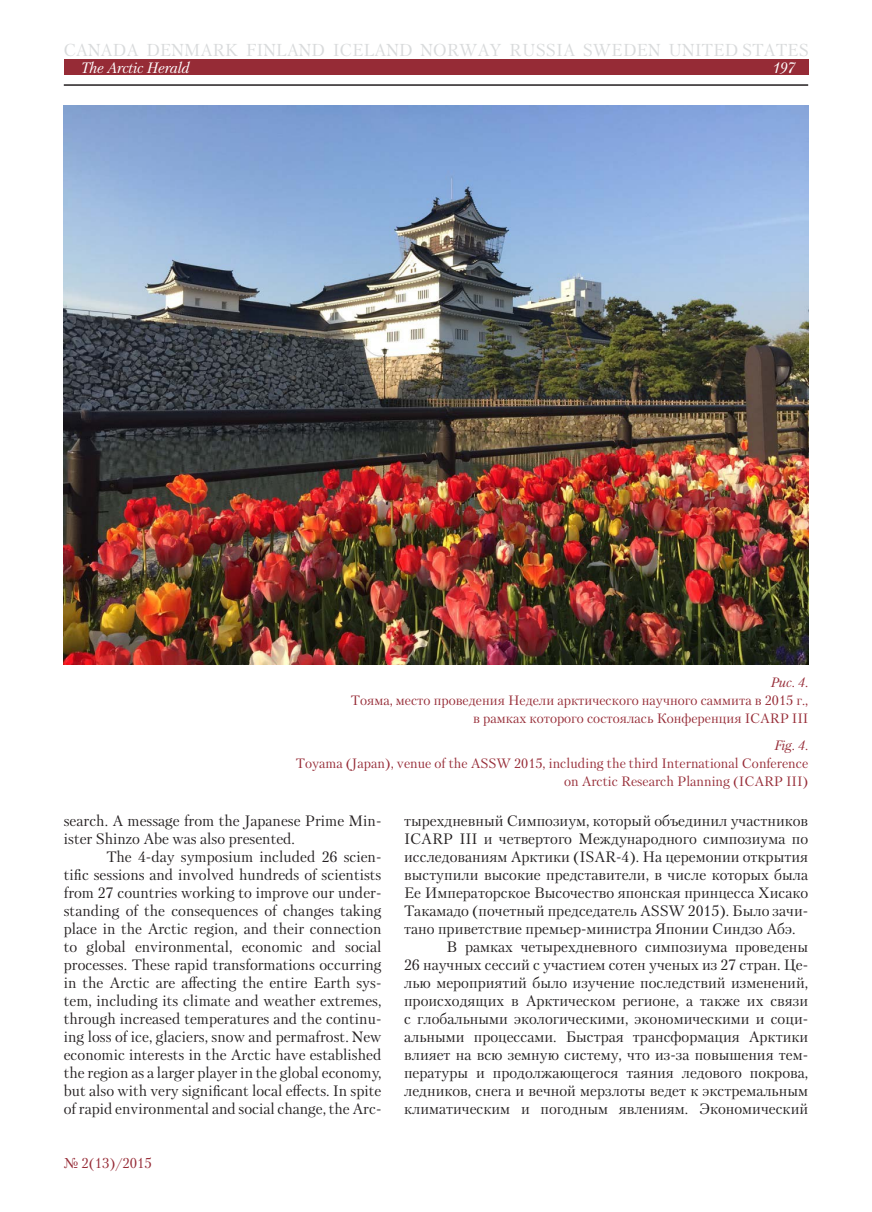
<style>
.page{position:relative;width:872px;height:1212px;background:#fff}
.page>*{position:absolute;margin:0;border:0;box-sizing:border-box;transform-origin:0 0}
.t1{font:17.25px "Petersburg";color:#d9dbdc}
.t2{font:15px/18px "Petersburg";color:#231f20}
.t3{font:italic 15px "Petersburg";letter-spacing:-.01em;color:#fff}
.t4{font:14.25px "Petersburg";color:#962b36}
.t5{font:13.5px/18px "Petersburg";color:#962b36;text-align:right}
.t6{font:italic 13.5px "Petersburg";color:#962b36}
</style>
<div class="page">
<hr style="left:64px;top:84px;width:744px;height:2px;background:#231f20">
<div style="left:64px;top:60px;width:744px;height:15px;background:#962b36"></div>
<img style="left:64px;top:106px;width:744px;height:558px">
<p class="t1" style="left:63px;top:44px;width:747px">CANADA DENMARK FINLAND ICELAND NORWAY RUSSIA SWEDEN UNITED STATES</p>
<p class="t3" style="left:81px;top:62px;width:110px">The Arctic Herald</p>
<p class="t3" style="left:772px;top:62px;width:25px">197</p>
<p class="t6" style="left:770px;top:678px;width:39px">Рис. 4.</p>
<p class="t5" style="left:351px;top:693px;width:459px">Тояма, место проведения Недели арктического научного саммита в 2015 г., в рамках которого состоялась Конференция ICARP III</p>
<p class="t6" style="left:774px;top:740px;width:35px">Fig. 4.</p>
<p class="t5" style="left:296px;top:756px;width:514px">Toyama (Japan), venue of the ASSW 2015, including the third International Conference on Arctic Research Planning (ICARP III)</p>
<p class="t2" style="left:64px;top:814px;width:319px">search. A message from the Japanese Prime Min&shy;ister Shinzo Abe was also presented.</p>
<p class="t2" style="left:64px;top:850px;width:319px;text-align:justify;text-indent:43px">The 4-day symposium included 26 scien&shy;tific sessions and involved hundreds of scientists from 27 countries working to improve our under&shy;standing of the consequences of changes taking place in the Arctic region, and their connection to global environmental, economic and social processes. These rapid transformations occurring in the Arctic are affecting the entire Earth sys&shy;tem, including its climate and weather extremes, through increased temperatures and the continu&shy;ing loss of ice, glaciers, snow and permafrost. New economic interests in the Arctic have established the region as a larger player in the global economy, but also with very significant local effects. In spite of rapid environmental and social change, the Arc-</p>
<p class="t4" style="left:64px;top:1158px;width:90px">№ 2(13)/2015</p>
<p class="t2" style="left:404px;top:814px;width:405px">тырехдневный Симпозиум, который объединил участников</p>
<p class="t2" style="left:404px;top:832px;width:405px">ICARP III и четвертого Международного симпозиума по</p>
<p class="t2" style="left:404px;top:850px;width:405px">исследованиям Арктики (ISAR-4). На церемонии открытия</p>
<p class="t2" style="left:404px;top:868px;width:405px">выступили высокие представители, в числе которых была</p>
<p class="t2" style="left:404px;top:886px;width:405px">Ее Императорское Высочество японская принцесса Хисако</p>
<p class="t2" style="left:404px;top:904px;width:405px">Такамадо (почетный председатель ASSW 2015). Было зачи-</p>
<p class="t2" style="left:404px;top:922px;width:393px">тано приветствие премьер-министра Японии Синдзо Абэ.</p>
<p class="t2" style="left:446px;top:940px;width:363px">В рамках четырехдневного симпозиума проведены</p>
<p class="t2" style="left:404px;top:958px;width:405px">26 научных сессий с участием сотен ученых из 27 стран. Це-</p>
<p class="t2" style="left:404px;top:976px;width:405px">лью мероприятий было изучение последствий изменений,</p>
<p class="t2" style="left:404px;top:994px;width:405px">происходящих в Арктическом регионе, а также их связи</p>
<p class="t2" style="left:404px;top:1012px;width:405px">с глобальными экологическими, экономическими и соци-</p>
<p class="t2" style="left:404px;top:1030px;width:405px">альными процессами. Быстрая трансформация Арктики</p>
<p class="t2" style="left:404px;top:1048px;width:405px">влияет на всю земную систему, что из-за повышения тем-</p>
<p class="t2" style="left:404px;top:1066px;width:405px">пературы и продолжающегося таяния ледового покрова,</p>
<p class="t2" style="left:404px;top:1084px;width:405px">ледников, снега и вечной мерзлоты ведет к экстремальным</p>
<p class="t2" style="left:404px;top:1102px;width:405px">климатическим и погодным явлениям. Экономический</p>
</div>
